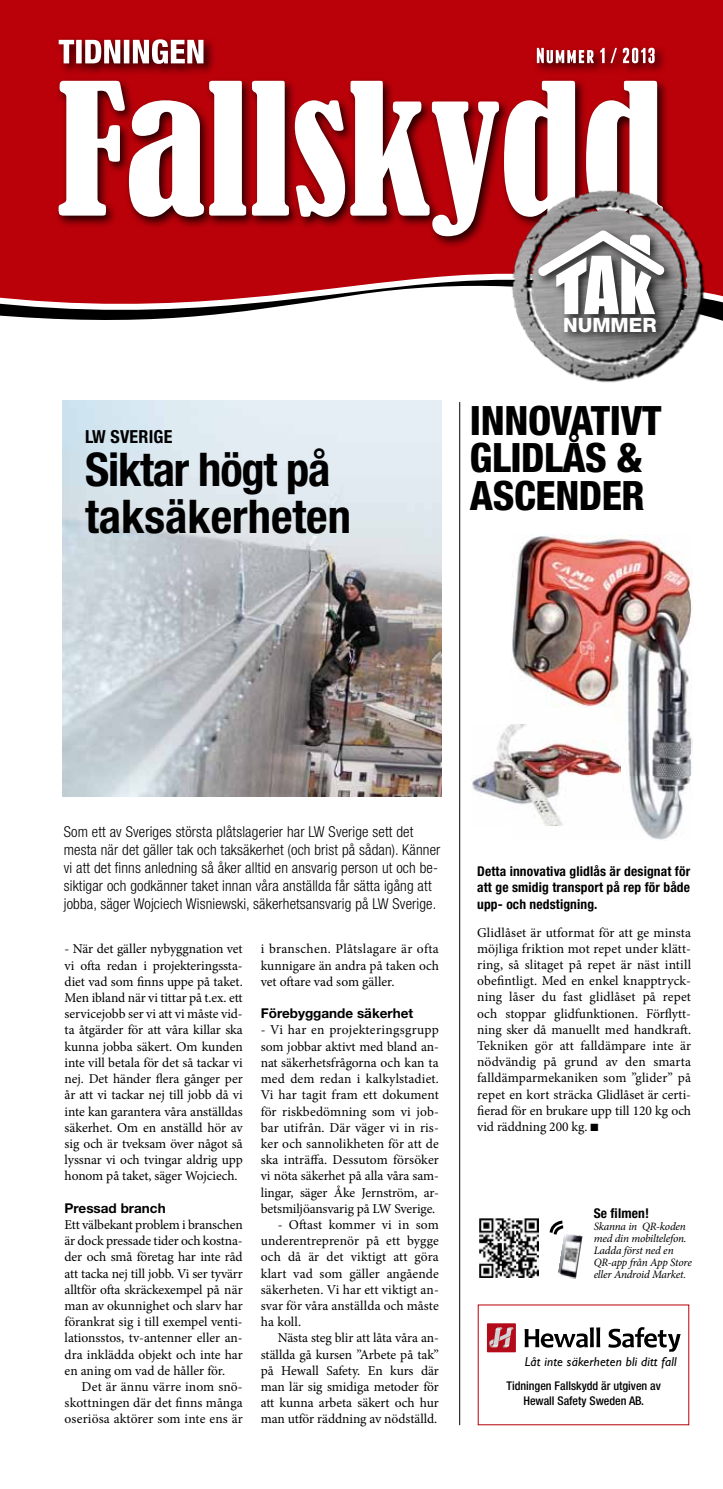
<style>
.page{position:relative;width:723px;height:1489px;background:#fff}
.page>*{position:absolute;margin:0;border:0;box-sizing:border-box;transform-origin:0 0}
.t1{font:700 condensed 46.5px/46.8px "Helvetica Neue";color:#000}
.t2{font:800 condensed 40.5px/37.5px "Helvetica Neue";letter-spacing:-.01em;color:#000}
.t3{font:800 19.65px "Helvetica Neue";color:#fff}
.t4{font:700 condensed 18px "Helvetica Neue";letter-spacing:.01em;color:#000}
.t5{font:300 condensed 15px/18px "Helvetica Neue";letter-spacing:.01em;color:#000}
.t6{font:13.5px/16.2px "Minion Pro";letter-spacing:-.005em;color:#000;text-align:justify}
.t7{font:700 condensed 13.5px/16.2px "Helvetica Neue";letter-spacing:.01em;color:#000;text-align:justify}
.t8{font:700 13.5px "Helvetica Neue";color:#000}
.t9{font:italic 13.05px "Gill Sans";letter-spacing:.015em;color:#000}
.t10{font:500 condensed 12px/14.4px "Helvetica Neue";color:#000;text-align:center}
.t11{font:italic 11.25px/12px "Minion Pro";letter-spacing:-.02em;color:#000}
</style>
<div class="page">
<img style="left:62px;top:599px;width:379px;height:197px">
<div style="left:487px;top:1323px;width:29px;height:29px;background:#b40b1a"></div>
<svg style="left:525px;top:1327px;width:75px;height:20px"></svg>
<svg style="left:608px;top:1327px;width:72px;height:24px"></svg>
<svg style="left:489px;top:1327px;width:24px;height:20px"></svg>
<img style="left:512px;top:599px;width:181px;height:241px">
<img style="left:472px;top:724px;width:149px;height:101px">
<hr style="left:459px;top:402px;width:1px;height:1022px;background:#000">
<img style="left:480px;top:1218px;width:58px;height:59px">
<img style="left:558px;top:1234px;width:25px;height:44px">
<svg style="left:549px;top:1220px;width:17px;height:17px"></svg>
<div style="left:0;top:0;width:723px;height:258px;background:#ba0009"></div>
<svg style="left:0;top:258px;width:723px;height:341px"></svg>
<div style="left:55px;top:77px;width:620px;height:171px;background:#000;opacity:.8"></div>
<svg style="left:59px;top:81px;width:604px;height:155px"></svg>
<div style="left:533px;top:44px;width:134px;height:32px;background:#000;opacity:.8"></div>
<svg style="left:537px;top:48px;width:117px;height:15px"></svg>
<div style="left:55px;top:36px;width:161px;height:40px;background:#000;opacity:.8"></div>
<svg style="left:59px;top:39px;width:144px;height:25px"></svg>
<img style="left:505px;top:182px;width:209px;height:207px">
<div style="left:535px;top:227px;width:141px;height:117px;background:#000;opacity:.75"></div>
<svg style="left:536px;top:228px;width:132px;height:86px"></svg>
<h3 class="t4" style="left:85px;top:425px;width:89px">LW SVERIGE</h3>
<h1 class="t1" style="left:85px;top:445px;width:267px">Siktar högt på taksäkerheten</h1>
<h3 class="t3" style="left:563px;top:313px;width:95px">NUMMER</h3>
<h2 class="t2" style="left:470px;top:401px;width:193px">INNOVATIVT<br>GLIDLÅS &amp;<br>ASCENDER</h2>
<p class="t5" style="left:64px;top:822px;width:378px">Som ett av Sveriges största plåtslagerier har LW Sverige sett det mesta när det gäller tak och taksäkerhet (och brist på sådan). Känner vi att det finns anledning så åker alltid en ansvarig person ut och be&shy;siktigar och godkänner taket innan våra anställda får sätta igång att jobba, säger Wojciech Wisniewski, säkerhetsansvarig på LW Sverige.</p>
<p class="t6" style="left:65px;top:941px;width:180px">- När det gäller nybyggnation vet vi ofta redan i projekteringssta&shy;diet vad som finns uppe på taket.<br>Men ibland när vi tittar på t.ex. ett servicejobb ser vi att vi måste vid&shy;ta åtgärder för att våra killar ska kunna jobba säkert. Om kunden inte vill betala för det så tackar vi nej. Det händer flera gånger per år att vi tackar nej till jobb då vi inte kan garantera våra anställdas säkerhet. Om en anställd hör av sig och är tveksam över något så lyssnar vi och tvingar aldrig upp honom på taket, säger Wojciech.</p>
<p class="t8" style="left:65px;top:1199px;width:103px">Pressad branch</p>
<p class="t6" style="left:65px;top:1216px;width:180px">Ett välbekant problem i branschen är dock pressade tider och kostna&shy;der och små företag har inte råd att tacka nej till jobb. Vi ser tyvärr alltför ofta skräckexempel på när man av okunnighet och slarv har förankrat sig i till exempel venti&shy;lationsstos, tv-antenner eller an&shy;dra inklädda objekt och inte har en aning om vad de håller för.</p>
<p class="t6" style="left:65px;top:1378px;width:180px;text-indent:17px">Det är ännu värre inom snö&shy;skottningen där det finns många oseriösa aktörer som inte ens är</p>
<p class="t6" style="left:261px;top:941px;width:180px">i branschen. Plåtslagare är ofta kunnigare än andra på taken och vet oftare vad som gäller.</p>
<p class="t8" style="left:261px;top:1005px;width:154px">Förebyggande säkerhet</p>
<p class="t6" style="left:261px;top:1022px;width:180px">- Vi har en projekteringsgrupp som jobbar aktivt med bland an&shy;nat säkerhetsfrågorna och kan ta med dem redan i kalkylstadiet.<br>Vi har tagit fram ett dokument för riskbedömning som vi job&shy;bar utifrån. Där väger vi in ris&shy;ker och sannolikheten för att de ska inträffa. Dessutom försöker vi nöta säkerhet på alla våra sam&shy;lingar, säger Åke Jernström, ar&shy;betsmiljöansvarig på LW Sverige.</p>
<p class="t6" style="left:261px;top:1216px;width:180px;text-indent:17px">- Oftast kommer vi in som underentreprenör på ett bygge och då är det viktigt att göra klart vad som gäller angående säkerheten. Vi har ett viktigt an&shy;svar för våra anställda och måste ha koll.</p>
<p class="t6" style="left:261px;top:1329px;width:180px;text-indent:17px">Nästa steg blir att låta våra an&shy;ställda gå kursen ”Arbete på tak” på Hewall Safety. En kurs där man lär sig smidiga metoder för att kunna arbeta säkert och hur man utför räddning av nödställd.</p>
<p class="t7" style="left:477px;top:863px;width:214px">Detta innovativa glidlås är designat för att ge smidig transport på rep för både upp- och nedstigning.</p>
<p class="t6" style="left:477px;top:924px;width:215px">Glidlåset är utformat för att ge minsta möjliga friktion mot repet under klätt&shy;ring, så slitaget på repet är näst intill obefintligt. Med en enkel knapptryck&shy;ning låser du fast glidlåset på repet och stoppar glidfunktionen. Förflytt&shy;ning sker då manuellt med handkraft.<br>Tekniken gör att falldämpare inte är nödvändig på grund av den smarta falldämparmekaniken som ”glider” på repet en kort sträcka Glidlåset är certi&shy;fierad för en brukare upp till 120 kg och vid räddning 200 kg. ■</p>
<p class="t7" style="left:594px;top:1204px;width:57px">Se filmen!</p>
<p class="t11" style="left:594px;top:1219px;width:100px">Skanna in QR-koden med din mobiltelefon.<br>Ladda först ned en<br>QR-app från App Store eller Android Market.</p>
<p class="t9" style="left:525px;top:1354px;width:153px">Låt inte säkerheten bli ditt fall</p>
<p class="t10" style="left:507px;top:1378px;width:156px">Tidningen Fallskydd är utgiven av<br>Hewall Safety Sweden AB.</p>
</div>
